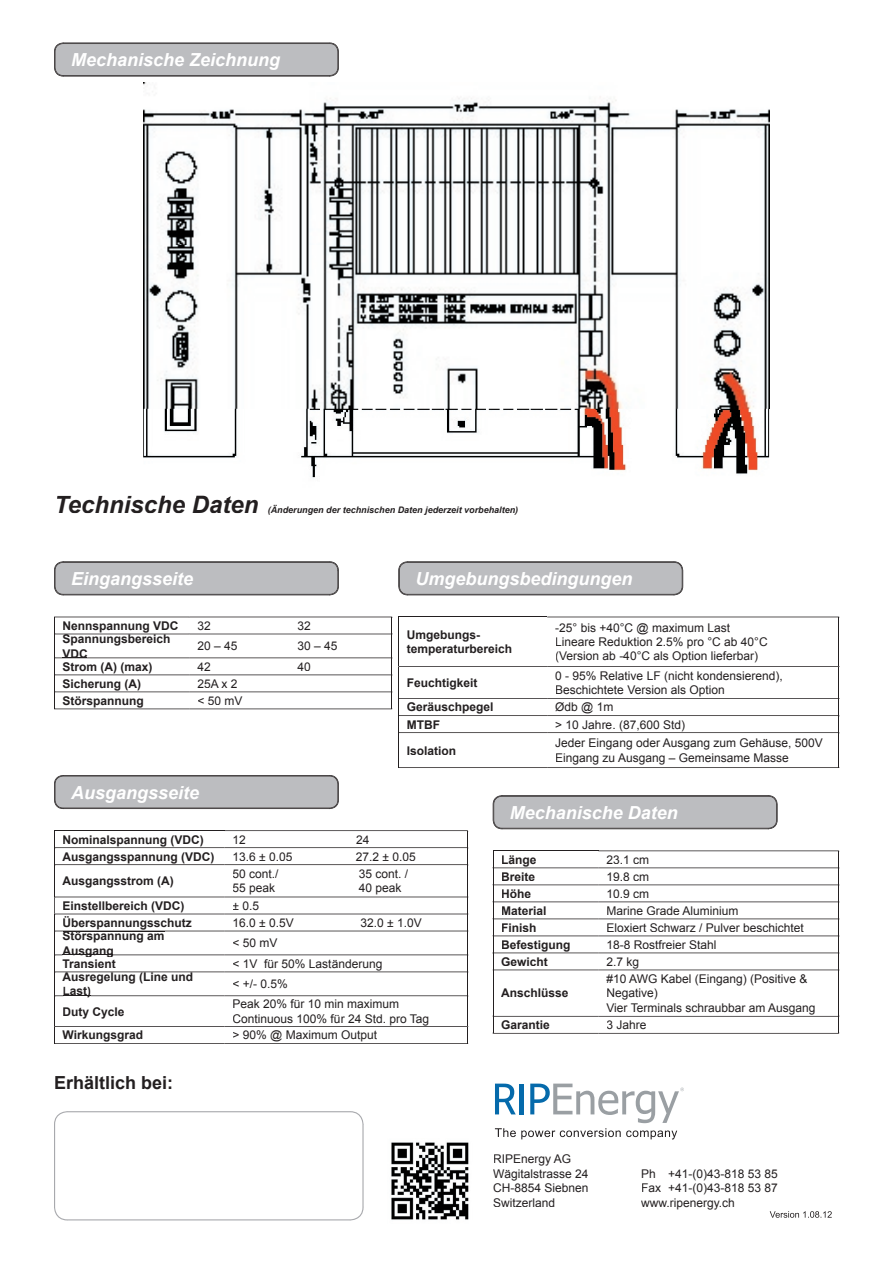
<style>
.page{position:relative;width:893px;height:1263px;background:#fff}
.page>*{position:absolute;margin:0;border:0;box-sizing:border-box;transform-origin:0 0}
.t1{font:italic 700 24px "Arial";color:#231f20}
.t2{font:italic 700 18px "Arial";color:#fff}
.t3{font:700 18px "Arial";color:#231f20}
.t4{font:12px/14.4px "Arial";color:#231f20}
.t5{font:700 12px/14.4px "Arial";color:#231f20}
.t6{font:italic 700 9px "Arial";color:#231f20}
</style>
<div class="page">
<img style="left:143px;top:82px;width:626px;height:414px">
<svg style="left:54px;top:43px;width:285px;height:34px;background:#b3b3b6"></svg>
<img style="left:161px;top:496px;width:70px;height:1px">
<svg style="left:54px;top:561px;width:285px;height:34px;background:#b2b3b5"></svg>
<svg style="left:398px;top:561px;width:285px;height:34px;background:#b2b3b5"></svg>
<svg style="left:54px;top:775px;width:285px;height:34px;background:#b1b2b4"></svg>
<svg style="left:493px;top:795px;width:285px;height:34px;background:#b2b2b5"></svg>
<svg style="left:493px;top:850px;width:346px;height:184px"></svg>
<svg style="left:54px;top:617px;width:785px;height:151px"></svg>
<svg style="left:54px;top:830px;width:414px;height:214px"></svg>
<svg style="left:54px;top:1111px;width:310px;height:109px"></svg>
<svg style="left:495px;top:1083px;width:189px;height:56px"></svg>
<svg style="left:770px;top:1211px;width:62px;height:7px"></svg>
<img style="left:391px;top:1142px;width:78px;height:78px">
<h2 class="t2" style="left:71px;top:48px;width:211px">Mechanische Zeichnung</h2>
<h1 class="t1" style="left:54px;top:488px;width:206px">Technische Daten</h1>
<p class="t6" style="left:268px;top:504px;width:252px">(Änderungen der technischen Daten jederzeit vorbehalten)</p>
<h2 class="t2" style="left:71px;top:567px;width:124px">Eingangsseite</h2>
<h2 class="t2" style="left:415px;top:567px;width:219px">Umgebungsbedingungen</h2>
<p class="t5" style="left:62px;top:619px;width:118px">Nennspannung VDC</p>
<p class="t4" style="left:197px;top:618px;width:15px">32</p>
<p class="t4" style="left:297px;top:618px;width:15px">32</p>
<p class="t5" style="left:62px;top:632px;width:110px">Spannungsbereich<br>VDC</p>
<p class="t4" style="left:197px;top:639px;width:42px">20 – 45</p>
<p class="t4" style="left:297px;top:639px;width:42px">30 – 45</p>
<p class="t5" style="left:62px;top:660px;width:91px">Strom (A) (max)</p>
<p class="t4" style="left:197px;top:659px;width:15px">42</p>
<p class="t4" style="left:297px;top:659px;width:15px">40</p>
<p class="t5" style="left:62px;top:677px;width:80px">Sicherung (A)</p>
<p class="t4" style="left:197px;top:676px;width:42px">25A x 2</p>
<p class="t5" style="left:62px;top:694px;width:83px">Störspannung</p>
<p class="t4" style="left:197px;top:693px;width:47px">&lt; 50 mV</p>
<h2 class="t2" style="left:71px;top:780px;width:130px">Ausgangsseite</h2>
<p class="t5" style="left:407px;top:628px;width:107px">Umgebungs&shy;temperaturbereich</p>
<p class="t4" style="left:555px;top:620px;width:214px">-25° bis +40°C @ maximum Last<br>Lineare Reduktion 2.5% pro °C ab 40°C (Version ab -40°C als Option lieferbar)</p>
<p class="t5" style="left:407px;top:676px;width:72px">Feuchtigkeit</p>
<p class="t4" style="left:555px;top:668px;width:229px">0 - 95% Relative LF (nicht kondensierend),<br>Beschichtete Version als Option</p>
<p class="t5" style="left:407px;top:700px;width:88px">Geräuschpegel</p>
<p class="t4" style="left:555px;top:700px;width:60px">Ødb @ 1m</p>
<p class="t5" style="left:407px;top:717px;width:35px">MTBF</p>
<p class="t4" style="left:555px;top:717px;width:131px">&gt; 10 Jahre. (87,600 Std)</p>
<p class="t5" style="left:407px;top:743px;width:51px">Isolation</p>
<p class="t4" style="left:555px;top:736px;width:269px">Jeder Eingang oder Ausgang zum Gehäuse, 500V<br>Eingang zu Ausgang – Gemeinsame Masse</p>
<p class="t5" style="left:62px;top:832px;width:143px">Nominalspannung (VDC)</p>
<p class="t4" style="left:233px;top:832px;width:15px">12</p>
<p class="t4" style="left:356px;top:832px;width:15px">24</p>
<p class="t5" style="left:62px;top:849px;width:154px">Ausgangsspannung (VDC)</p>
<p class="t4" style="left:233px;top:849px;width:61px">13.6 ± 0.05</p>
<p class="t4" style="left:356px;top:849px;width:61px">27.2 ± 0.05</p>
<p class="t5" style="left:62px;top:874px;width:113px">Ausgangsstrom (A)</p>
<p class="t4" style="left:233px;top:867px;width:48px">50 cont./</p>
<p class="t4" style="left:359px;top:867px;width:51px">35 cont. /</p>
<p class="t4" style="left:233px;top:881px;width:44px">55 peak</p>
<p class="t4" style="left:359px;top:881px;width:44px">40 peak</p>
<p class="t5" style="left:62px;top:899px;width:124px">Einstellbereich (VDC)</p>
<p class="t4" style="left:233px;top:898px;width:28px">± 0.5</p>
<p class="t5" style="left:62px;top:916px;width:131px">Überspannungsschutz</p>
<p class="t4" style="left:233px;top:915px;width:63px">16.0 ± 0.5V</p>
<p class="t4" style="left:361px;top:915px;width:63px">32.0 ± 1.0V</p>
<p class="t5" style="left:62px;top:929px;width:104px">Störspannung am<br>Ausgang</p>
<p class="t4" style="left:233px;top:936px;width:47px">&lt; 50 mV</p>
<p class="t5" style="left:62px;top:957px;width:55px">Transient</p>
<p class="t4" style="left:233px;top:956px;width:151px">&lt; 1V für 50% Laständerung</p>
<p class="t5" style="left:62px;top:970px;width:132px">Ausregelung (Line und<br>Last)</p>
<p class="t4" style="left:233px;top:977px;width:57px">&lt; +/- 0.5%</p>
<p class="t5" style="left:62px;top:1004px;width:64px">Duty Cycle</p>
<p class="t4" style="left:233px;top:997px;width:198px">Peak 20% für 10 min maximum<br>Continuous 100% für 24 Std. pro Tag</p>
<p class="t5" style="left:62px;top:1028px;width:82px">Wirkungsgrad</p>
<p class="t4" style="left:233px;top:1028px;width:146px">&gt; 90% @ Maximum Output</p>
<h2 class="t3" style="left:54px;top:1071px;width:121px">Erhältlich bei:</h2>
<h2 class="t2" style="left:510px;top:800px;width:170px">Mechanische Daten</h2>
<p class="t5" style="left:501px;top:853px;width:37px">Länge</p>
<p class="t4" style="left:606px;top:852px;width:44px">23.1 cm</p>
<p class="t5" style="left:501px;top:870px;width:36px">Breite</p>
<p class="t4" style="left:606px;top:869px;width:44px">19.8 cm</p>
<p class="t5" style="left:501px;top:887px;width:31px">Höhe</p>
<p class="t4" style="left:606px;top:886px;width:44px">10.9 cm</p>
<p class="t5" style="left:501px;top:904px;width:47px">Material</p>
<p class="t4" style="left:606px;top:903px;width:134px">Marine Grade Aluminium</p>
<p class="t5" style="left:501px;top:921px;width:37px">Finish</p>
<p class="t4" style="left:606px;top:920px;width:199px">Eloxiert Schwarz / Pulver beschichtet</p>
<p class="t5" style="left:501px;top:938px;width:71px">Befestigung</p>
<p class="t4" style="left:606px;top:937px;width:112px">18-8 Rostfreier Stahl</p>
<p class="t5" style="left:501px;top:955px;width:48px">Gewicht</p>
<p class="t4" style="left:606px;top:954px;width:34px">2.7 kg</p>
<p class="t5" style="left:501px;top:986px;width:69px">Anschlüsse</p>
<p class="t4" style="left:606px;top:972px;width:210px">#10 AWG Kabel (Eingang) (Positive &amp;<br>Negative)<br>Vier Terminals schraubbar am Ausgang</p>
<p class="t5" style="left:501px;top:1018px;width:50px">Garantie</p>
<p class="t4" style="left:606px;top:1018px;width:42px">3 Jahre</p>
<p class="t4" style="left:493px;top:1152px;width:97px">RIPEnergy AG<br>Wägitalstrasse 24<br>CH-8854 Siebnen<br>Switzerland</p>
<p class="t4" style="left:641px;top:1166px;width:138px;text-align:justify">Ph +41-(0)43-818 53 85<br>Fax +41-(0)43-818 53 87 www.ripenergy.ch</p>
</div>
